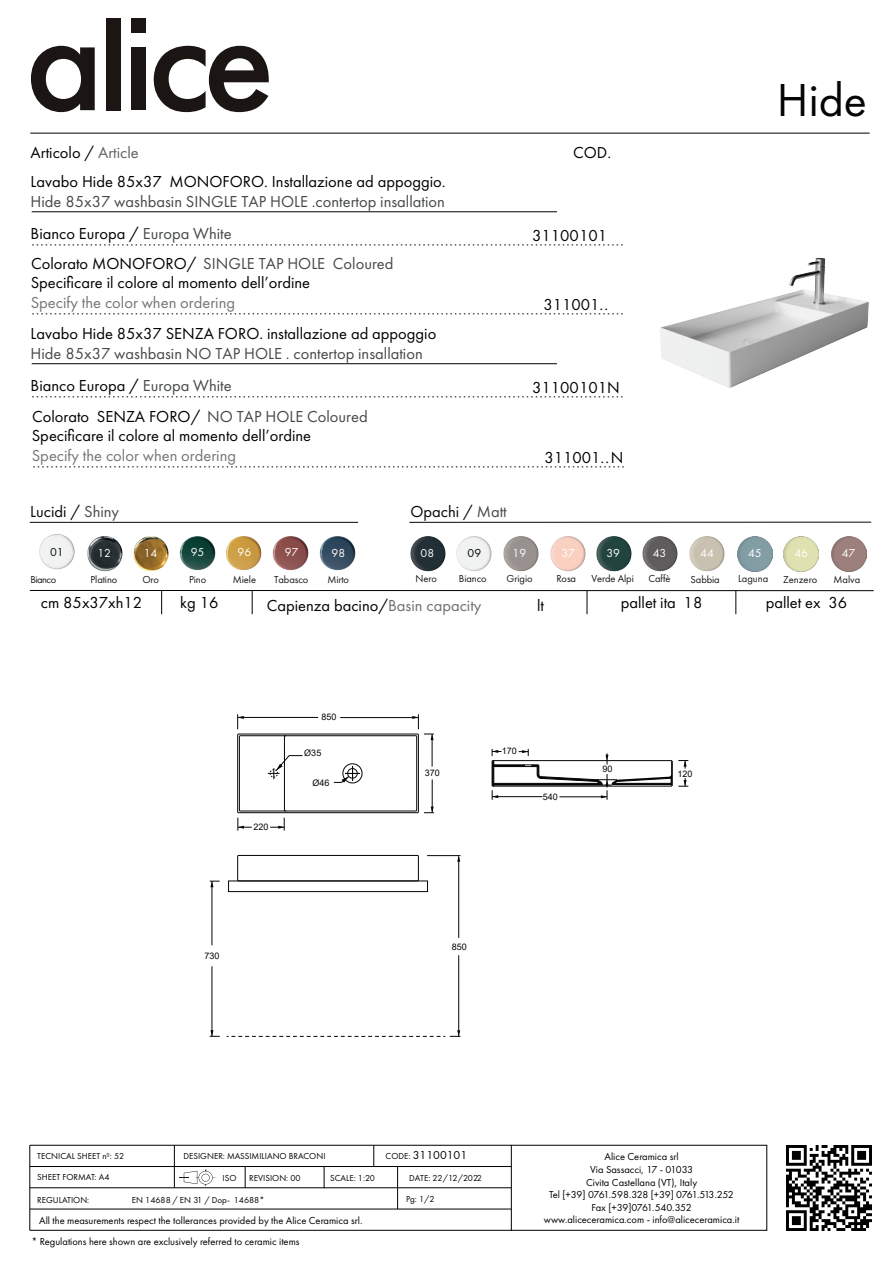
<style>
.page{position:relative;width:893px;height:1263px;background:#fff}
.page>*{position:absolute;margin:0;border:0;box-sizing:border-box;transform-origin:0 0}
.t1{font:48px "Futura PT";color:#050504}
.t2{font:16.5px "Futura PT";color:#000001}
.t3{font:16.5px/32px "Futura PT";color:#454849}
.t4{font:16.5px "Futura PT";color:#727678}
.t5{font:16.5px "Futura PT";color:#050504}
.t6{font:12px "Futura PT";color:#fff}
.t7{font:12px "Futura PT";color:#000001}
.t8{font:12px "Futura PT";color:#050504}
.t9{font:10.5px/12.6px "Futura PT";color:#000001;text-align:center}
.t10{font:10.5px "Futura PT";letter-spacing:-.01em;color:#17171a}
.t11{font:9px "Futura PT";color:#000001}
.t12{font:9px "Arial";color:#050504}
.s1{color:#5d6162}
.s2{color:#000001}
.s3{color:#454849}
.s4{color:#47494a}
.s5{color:#050504}
.s6{color:#6f6e6f}
.s7{font-size:9px}
</style>
<div class="page">
<img style="left:786px;top:1145px;width:85px;height:85px">
<svg style="left:31px;top:46px;width:64px;height:66px"></svg>
<div style="left:106px;top:18px;width:14px;height:92px;background:#1b1513"></div>
<div style="left:131px;top:47px;width:15px;height:63px;background:#1b1513"></div>
<svg style="left:154px;top:46px;width:115px;height:66px"></svg>
<div style="left:131px;top:18px;width:15px;height:15px;background:#1b1513"></div>
<div style="left:511px;top:1145px;width:256px;height:86px;border:1px solid #000001"></div>
<svg style="left:32px;top:245px;width:591px;height:1px"></svg>
<hr style="left:30px;top:133px;width:840px;height:1px;background:#000001">
<hr style="left:32px;top:211px;width:525px;height:1px;background:#000001">
<svg style="left:32px;top:396px;width:591px;height:1px"></svg>
<hr style="left:32px;top:363px;width:525px;height:1px;background:#000001">
<svg style="left:373px;top:1146px;width:1px;height:20px"></svg>
<svg style="left:324px;top:1167px;width:1px;height:20px"></svg>
<svg style="left:245px;top:1167px;width:1px;height:20px"></svg>
<svg style="left:174px;top:1146px;width:43px;height:41px"></svg>
<hr style="left:397px;top:1166px;width:1px;height:43px;background:#000001">
<hr style="left:30px;top:1209px;width:481px;height:1px;background:#000001">
<hr style="left:30px;top:1166px;width:481px;height:1px;background:#000001">
<hr style="left:30px;top:1187px;width:481px;height:1px;background:#000001">
<hr style="left:29px;top:1145px;width:1px;height:85px;background:#000001">
<hr style="left:30px;top:1145px;width:481px;height:1px;background:#000001">
<hr style="left:30px;top:1230px;width:481px;height:1px;background:#000001">
<hr style="left:30px;top:590px;width:844px;height:1px;background:#000001">
<svg style="left:735px;top:592px;width:1px;height:22px"></svg>
<svg style="left:587px;top:592px;width:1px;height:22px"></svg>
<svg style="left:252px;top:593px;width:1px;height:21px"></svg>
<svg style="left:161px;top:593px;width:1px;height:21px"></svg>
<svg style="left:32px;top:313px;width:591px;height:1px"></svg>
<svg style="left:33px;top:466px;width:591px;height:1px"></svg>
<img style="left:660px;top:257px;width:209px;height:131px">
<svg style="left:238px;top:855px;width:181px;height:26px"></svg>
<div style="left:228px;top:881px;width:200px;height:11px;border:1px solid #050504"></div>
<hr style="left:427px;top:855px;width:33px;height:1px;background:#050504">
<svg style="left:227px;top:1030px;width:233px;height:7px"></svg>
<hr style="left:458px;top:955px;width:1px;height:81px;background:#050504">
<hr style="left:458px;top:856px;width:1px;height:82px;background:#050504">
<svg style="left:210px;top:881px;width:10px;height:6px"></svg>
<svg style="left:210px;top:1030px;width:10px;height:7px"></svg>
<hr style="left:212px;top:966px;width:1px;height:70px;background:#050504">
<hr style="left:212px;top:881px;width:1px;height:64px;background:#050504">
<svg style="left:237px;top:714px;width:197px;height:116px"></svg>
<svg style="left:492px;top:749px;width:196px;height:51px"></svg>
<hr style="left:492px;top:796px;width:50px;height:1px;background:#050504">
<hr style="left:559px;top:796px;width:48px;height:1px;background:#050504">
<img style="left:832px;top:537px;width:34px;height:34px">
<img style="left:784px;top:537px;width:35px;height:34px">
<img style="left:745px;top:537px;width:27px;height:34px">
<img style="left:29px;top:521px;width:36px;height:49px">
<img style="left:653px;top:521px;width:14px;height:71px">
<img style="left:161px;top:521px;width:41px;height:72px">
<img style="left:286px;top:521px;width:10px;height:50px">
<img style="left:202px;top:521px;width:84px;height:72px">
<img style="left:296px;top:521px;width:84px;height:71px">
<img style="left:667px;top:521px;width:78px;height:71px">
<img style="left:559px;top:521px;width:16px;height:71px">
<img style="left:143px;top:521px;width:46px;height:71px">
<img style="left:65px;top:521px;width:78px;height:51px">
<img style="left:575px;top:521px;width:78px;height:71px">
<img style="left:466px;top:521px;width:15px;height:71px">
<img style="left:388px;top:521px;width:78px;height:71px">
<img style="left:481px;top:521px;width:78px;height:71px">
<hr style="left:409px;top:522px;width:462px;height:1px;background:#050504">
<hr style="left:30px;top:522px;width:328px;height:1px;background:#050504">
<p class="t2" style="left:31px;top:142px;width:110px">Articolo / <span class="s1">Article</span></p>
<p class="t2" style="left:573px;top:142px;width:39px">COD.</p>
<p class="t2" style="left:31px;top:172px;width:416px">Lavabo Hide 85x37 MONOFORO. Installazione ad appoggio.</p>
<p class="t3" style="left:31px;top:185px;width:416px">Hide 85x37 washbasin SINGLE TAP HOLE .contertop insallation<br><span class="s2">Bianco Europa /</span> Europa White</p>
<p class="t2" style="left:532px;top:226px;width:76px">31100101</p>
<p class="t3" style="left:31px;top:247px;width:364px"><span class="s2">Colorato MONOFORO/</span> SINGLE TAP HOLE Coloured</p>
<p class="t2" style="left:31px;top:273px;width:281px">Specificare il colore al momento dell’ordine</p>
<p class="t4" style="left:31px;top:293px;width:206px">Specify the color when ordering</p>
<p class="t2" style="left:31px;top:324px;width:407px">Lavabo Hide 85x37 SENZA FORO. installazione ad appoggio</p>
<p class="t3" style="left:31px;top:337px;width:394px">Hide 85x37 washbasin NO TAP HOLE . contertop insallation<br><span class="s2">Bianco Europa /</span> Europa White</p>
<p class="t2" style="left:32px;top:407px;width:337px">Colorato SENZA FORO/ <span class="s3">NO TAP HOLE Coloured</span></p>
<p class="t2" style="left:32px;top:426px;width:281px">Specificare il colore al momento dell’ordine</p>
<p class="t4" style="left:32px;top:446px;width:206px">Specify the color when ordering</p>
<p class="t2" style="left:543px;top:295px;width:66px">311001..</p>
<p class="t2" style="left:532px;top:378px;width:89px">31100101N</p>
<p class="t2" style="left:544px;top:448px;width:81px">311001..N</p>
<h1 class="t1" style="left:777px;top:72px;width:92px">Hide</h1>
<p class="t5" style="left:30px;top:502px;width:90px">Lucidi / <span class="s4">Shiny</span></p>
<p class="t5" style="left:410px;top:501px;width:98px">Opachi / <span class="s4">Matt</span></p>
<p class="t8" style="left:50px;top:545px;width:15px">01</p>
<p class="t6" style="left:97px;top:545px;width:15px">12</p>
<p class="t6" style="left:144px;top:545px;width:15px">14</p>
<p class="t6" style="left:191px;top:545px;width:15px">95</p>
<p class="t6" style="left:238px;top:545px;width:15px">96</p>
<p class="t6" style="left:285px;top:545px;width:15px">97</p>
<p class="t6" style="left:332px;top:545px;width:15px">98</p>
<p class="t6" style="left:421px;top:546px;width:15px">08</p>
<p class="t8" style="left:468px;top:545px;width:15px">09</p>
<p class="t6" style="left:512px;top:545px;width:15px">19</p>
<p class="t6" style="left:561px;top:545px;width:15px">37</p>
<p class="t6" style="left:606px;top:546px;width:15px">39</p>
<p class="t6" style="left:653px;top:546px;width:15px">43</p>
<p class="t6" style="left:700px;top:546px;width:15px">44</p>
<p class="t6" style="left:748px;top:546px;width:15px">45</p>
<p class="t6" style="left:842px;top:546px;width:15px">47</p>
<p class="t10" style="left:30px;top:573px;width:27px">Bianco</p>
<p class="t10" style="left:91px;top:573px;width:28px">Platino</p>
<p class="t10" style="left:142px;top:573px;width:18px">Oro</p>
<p class="t10" style="left:189px;top:573px;width:19px">Pino</p>
<p class="t10" style="left:233px;top:573px;width:25px">Miele</p>
<p class="t10" style="left:274px;top:573px;width:36px">Tabasco</p>
<p class="t10" style="left:327px;top:573px;width:23px">Mirto</p>
<p class="t10" style="left:416px;top:573px;width:23px">Nero</p>
<p class="t10" style="left:459px;top:572px;width:29px">Bianco</p>
<p class="t10" style="left:507px;top:572px;width:27px">Grigio</p>
<p class="t10" style="left:556px;top:572px;width:21px">Rosa</p>
<p class="t10" style="left:591px;top:572px;width:44px">Verde Alpi</p>
<p class="t10" style="left:648px;top:573px;width:24px">Caffè</p>
<p class="t10" style="left:690px;top:573px;width:31px">Sabbia</p>
<p class="t10" style="left:738px;top:572px;width:32px">Laguna</p>
<p class="t10" style="left:833px;top:573px;width:28px">Malva</p>
<p class="t6" style="left:794px;top:546px;width:15px">46</p>
<p class="t10" style="left:783px;top:573px;width:36px">Zenzero</p>
<p class="t2" style="left:41px;top:592px;width:103px">cm 85x37xh12</p>
<p class="t2" style="left:180px;top:592px;width:40px">kg 16</p>
<p class="t2" style="left:537px;top:596px;width:8px">lt</p>
<p class="t2" style="left:621px;top:593px;width:83px">pallet ita 18</p>
<p class="t2" style="left:766px;top:593px;width:83px">pallet ex 36</p>
<p class="t2" style="left:267px;top:596px;width:216px">Capienza bacino<span class="s5">/</span><span class="s6">Basin capacity</span></p>
<p class="t12" style="left:253px;top:821px;width:17px">220</p>
<p class="t12" style="left:321px;top:711px;width:17px">850</p>
<p class="t12" style="left:304px;top:746px;width:19px">Ø35</p>
<p class="t12" style="left:313px;top:777px;width:19px">Ø46</p>
<p class="t12" style="left:205px;top:949px;width:17px">730</p>
<p class="t12" style="left:425px;top:767px;width:17px">370</p>
<p class="t12" style="left:502px;top:745px;width:17px">170</p>
<p class="t12" style="left:543px;top:790px;width:17px">540</p>
<p class="t12" style="left:602px;top:763px;width:12px">90</p>
<p class="t12" style="left:452px;top:940px;width:17px">850</p>
<p class="t12" style="left:677px;top:767px;width:17px">120</p>
<p class="t11" style="left:183px;top:1151px;width:144px">DESIGNER: MASSIMILIANO BRACONI</p>
<p class="t7" style="left:386px;top:1148px;width:83px"><span class="s7">CODE:</span> 31100101</p>
<p class="t11" style="left:409px;top:1173px;width:74px">DATE: 22/12/2022</p>
<p class="t11" style="left:37px;top:1151px;width:89px">TECNICAL SHEET nº: 52</p>
<p class="t11" style="left:37px;top:1194px;width:54px">REGULATION:</p>
<p class="t11" style="left:132px;top:1194px;width:134px">EN 14688 / EN 31 / Dop- 14688*</p>
<p class="t9" style="left:31px;top:1211px;width:333px;line-height:20.1px;text-align:left;text-indent:8px">All the measurements respect the tollerances provided by the Alice Ceramica srl. * Regulations here shown are exclusively referred to ceramic items</p>
<p class="t11" style="left:37px;top:1172px;width:74px">SHEET FORMAT: A4</p>
<p class="t11" style="left:222px;top:1172px;width:16px">ISO</p>
<p class="t11" style="left:330px;top:1173px;width:46px">SCALE: 1:20</p>
<p class="t11" style="left:249px;top:1173px;width:53px">REVISION: 00</p>
<p class="t11" style="left:406px;top:1194px;width:30px">Pg: 1/2</p>
<p class="t9" style="left:544px;top:1150px;width:197px">Alice Ceramica srl<br>Via Sassacci, 17 - 01033<br>Civita Castellana (VT), Italy<br>Tel [+39] 0761.598.328 [+39] 0761.513.252<br>Fax [+39]0761.540.352 www.aliceceramica.com - info@aliceceramica.it</p>
</div>
